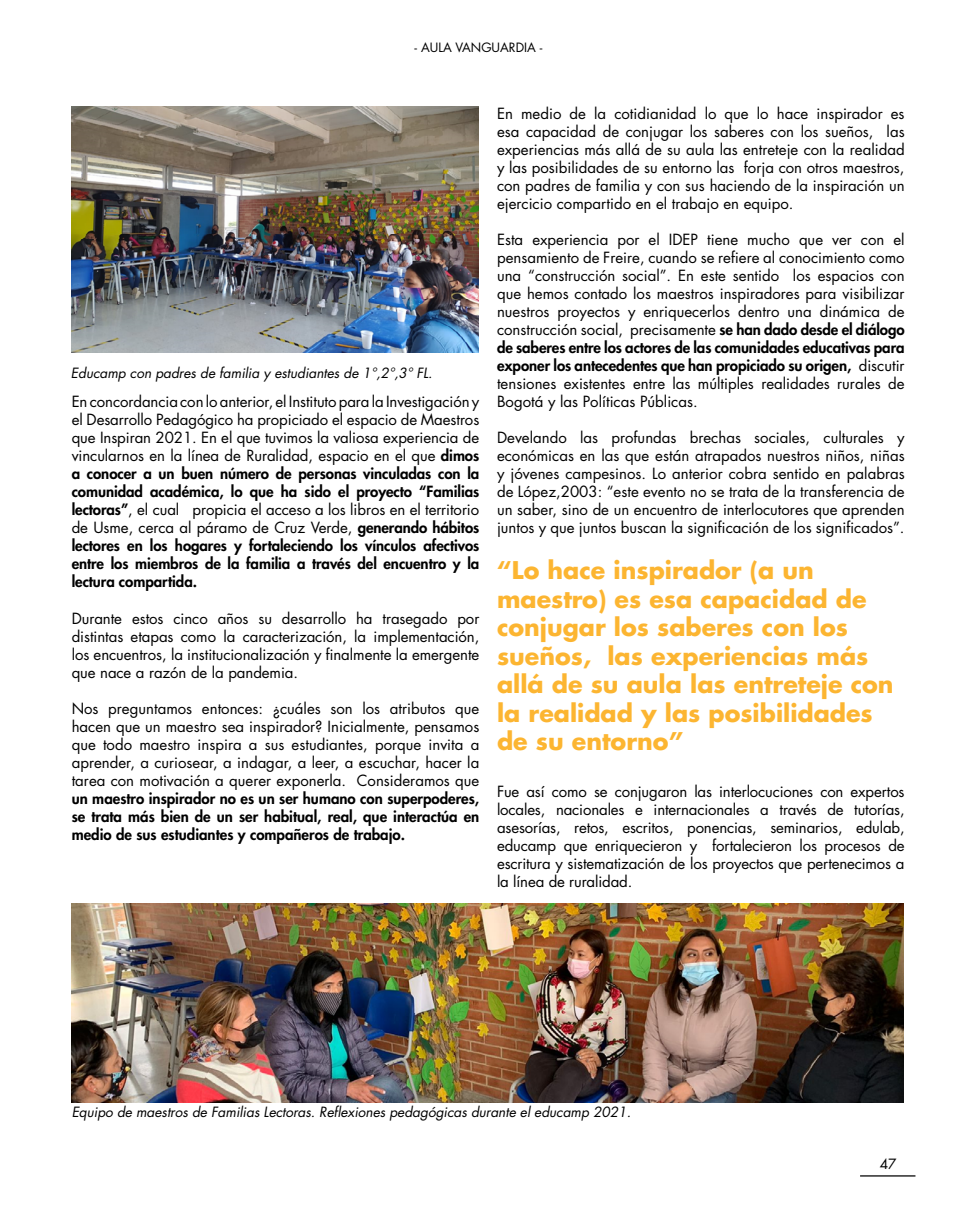
<style>
.page{position:relative;width:957px;height:1205px;background:#fff}
.page>*{position:absolute;margin:0;border:0;box-sizing:border-box;transform-origin:0 0}
.t1{font:700 23.75px/28.5px "Futura Std";color:#fcb531}
.t2{font:15px/18px "Futura Std";color:#000;text-align:justify}
.t3{font:800 15px/18px "Futura Std";color:#000;text-align:justify}
.t4{font:italic 13.75px "Futura Std";letter-spacing:-.005em;color:#000}
.t5{font:13.75px "Futura Std";color:#000}
.t6{font:12.5px "Futura Std";color:#000}
.s1{font-weight:800}
</style>
<div class="page">
<img style="left:72px;top:904px;width:832px;height:198px">
<img style="left:71px;top:106px;width:408px;height:246px">
<hr style="left:860px;top:1175px;width:55px;height:1px;background:#000">
<p class="t6" style="left:414px;top:39px;width:129px">- AULA VANGUARDIA -</p>
<p class="t4" style="left:71px;top:364px;width:363px">Educamp con padres de familia y estudiantes de 1°,2°,3° FL.</p>
<p class="t2" style="left:72px;top:393px;width:409px">En concordancia con lo anterior, el Instituto para la Investigación y el Desarrollo Pedagógico ha propiciado el espacio de Maestros que Inspiran 2021. En el que tuvimos la valiosa experiencia de vincularnos en la línea de Ruralidad, espacio en el que <span class="s1">dimos a conocer a un buen número de personas vinculadas con la comunidad académica, lo que ha sido el proyecto “Familias lectoras”</span>, el cual propicia el acceso a los libros en el territorio de Usme, cerca al páramo de Cruz Verde, <span class="s1">generando hábitos lectores en los hogares y fortaleciendo los vínculos afectivos entre los miembros de la familia a través del encuentro y la lectura compartida.</span></p>
<p class="t2" style="left:72px;top:609px;width:409px">Durante estos cinco años su desarrollo ha trasegado por distintas etapas como la caracterización, la implementación, los encuentros, la institucionalización y finalmente la emergente que nace a razón de la pandemia.</p>
<p class="t2" style="left:72px;top:699px;width:409px">Nos preguntamos entonces: ¿cuáles son los atributos que hacen que un maestro sea inspirador? Inicialmente, pensamos que todo maestro inspira a sus estudiantes, porque invita a aprender, a curiosear, a indagar, a leer, a escuchar, hacer la tarea con motivación a querer exponerla. Consideramos que</p>
<p class="t3" style="left:72px;top:789px;width:409px">un maestro inspirador no es un ser humano con superpoderes, se trata más bien de un ser habitual, real, que interactúa en medio de sus estudiantes y compañeros de trabajo.</p>
<p class="t2" style="left:497px;top:104px;width:409px">En medio de la cotidianidad lo que lo hace inspirador es esa capacidad de conjugar los saberes con los sueños, las experiencias más allá de su aula las entreteje con la realidad y las posibilidades de su entorno las forja con otros maestros, con padres de familia y con sus haciendo de la inspiración un ejercicio compartido en el trabajo en equipo.</p>
<p class="t2" style="left:497px;top:230px;width:409px">Esta experiencia por el IDEP tiene mucho que ver con el pensamiento de Freire, cuando se refiere al conocimiento como una “construcción social”. En este sentido los espacios con que hemos contado los maestros inspiradores para visibilizar nuestros proyectos y enriquecerlos dentro una dinámica de construcción social, precisamente <span class="s1">se han dado desde el diálogo de saberes entre los actores de las comunidades educativas para exponer los antecedentes que han propiciado su origen,</span> discutir tensiones existentes entre las múltiples realidades rurales de Bogotá y las Políticas Públicas.</p>
<p class="t2" style="left:497px;top:428px;width:409px">Develando las profundas brechas sociales, culturales y económicas en las que están atrapados nuestros niños, niñas y jóvenes campesinos. Lo anterior cobra sentido en palabras de López,2003: “este evento no se trata de la transferencia de un saber, sino de un encuentro de interlocutores que aprenden juntos y que juntos buscan la significación de los significados”.</p>
<h1 class="t1" style="left:497px;top:556px;width:398px">“Lo hace inspirador (a un maestro) es esa capacidad de conjugar los saberes con los sueños, las experiencias más allá de su aula las entreteje con la realidad y las posibilidades de su entorno”</h1>
<p class="t2" style="left:497px;top:782px;width:409px">Fue así como se conjugaron las interlocuciones con expertos locales, nacionales e internacionales a través de tutorías, asesorías, retos, escritos, ponencias, seminarios, edulab, educamp que enriquecieron y fortalecieron los procesos de escritura y sistematización de los proyectos que pertenecimos a la línea de ruralidad.</p>
<p class="t4" style="left:72px;top:1102px;width:561px">Equipo de maestros de Familias Lectoras. Reflexiones pedagógicas durante el educamp 2021.</p>
<p class="t5" style="left:880px;top:1155px;width:18px">47</p>
</div>
